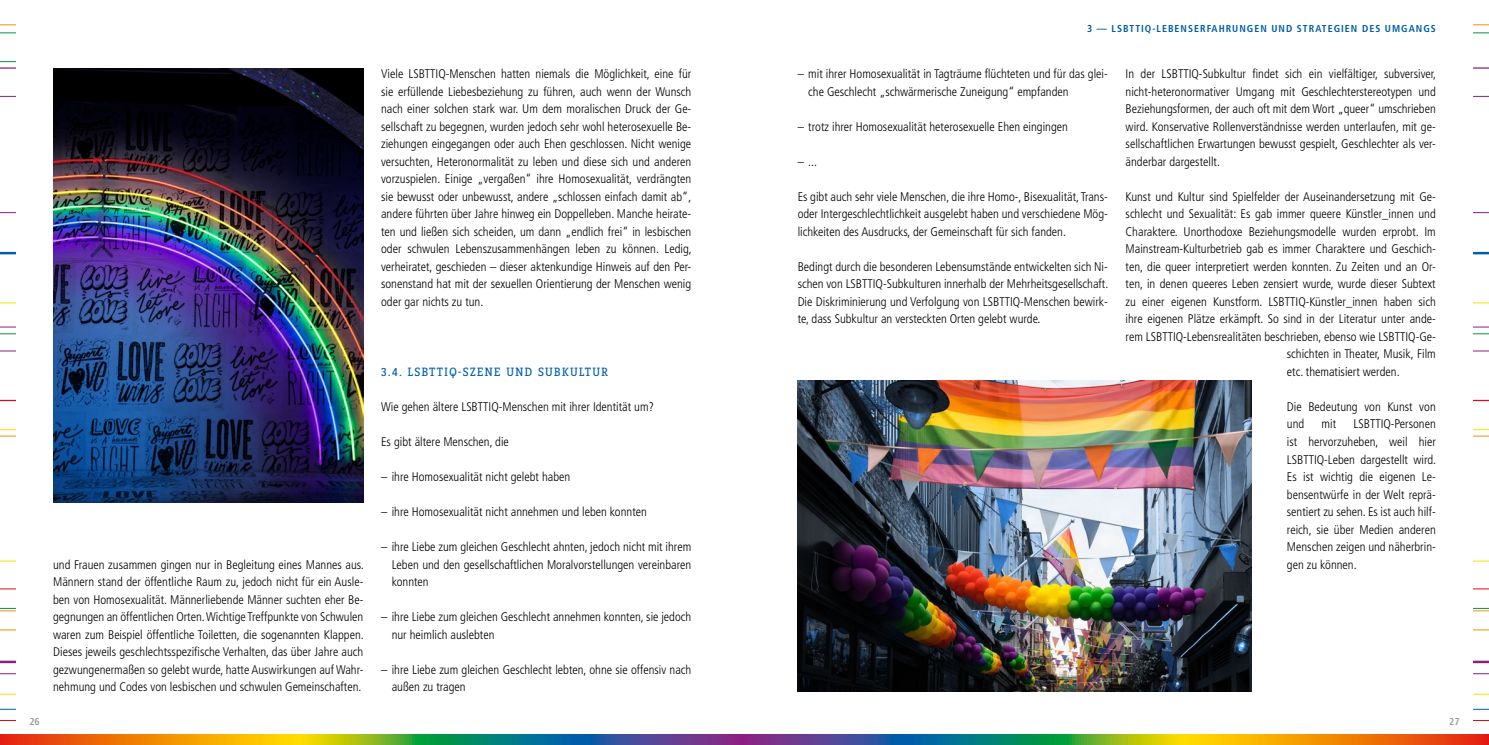
<style>
.page{position:relative;width:1489px;height:745px;background:#fff}
.page>*{position:absolute;margin:0;border:0;box-sizing:border-box;transform-origin:0 0}
.Copy{font:300 condensed 12.5px/17.5px "Frutiger LT Std";color:#000;text-align:justify}
.Copy_Aufzählung{font:300 condensed 12.5px/17.5px "Frutiger LT Std";color:#000}
.Überschrift_bunt{font:12.5px "Zine Slab Dis";letter-spacing:.1em;color:#005da9}
.Subhead{font:700 condensed 10px "Frutiger LT Std";letter-spacing:.1em;color:#005da9}
.t1{font:700 condensed 10px "Frutiger LT Std";color:#9d9d9c}
</style>
<div class="page">
<svg style="left:0;top:302px;width:16px;height:1px"></svg>
<svg style="left:1473px;top:302px;width:15px;height:1px"></svg>
<svg style="left:0;top:326px;width:16px;height:1px"></svg>
<svg style="left:1473px;top:326px;width:15px;height:1px"></svg>
<svg style="left:0;top:333px;width:16px;height:1px"></svg>
<svg style="left:1473px;top:333px;width:15px;height:1px"></svg>
<svg style="left:0;top:350px;width:16px;height:1px"></svg>
<svg style="left:1473px;top:350px;width:15px;height:1px"></svg>
<svg style="left:0;top:399px;width:16px;height:2px"></svg>
<svg style="left:1473px;top:399px;width:15px;height:2px"></svg>
<svg style="left:0;top:429px;width:16px;height:7px"></svg>
<svg style="left:1473px;top:429px;width:15px;height:7px"></svg>
<svg style="left:0;top:212px;width:16px;height:1px"></svg>
<svg style="left:1473px;top:212px;width:15px;height:1px"></svg>
<svg style="left:0;top:252px;width:16px;height:2px"></svg>
<svg style="left:1473px;top:252px;width:15px;height:2px"></svg>
<svg style="left:1473px;top:25px;width:15px;height:1px"></svg>
<svg style="left:0;top:25px;width:16px;height:1px"></svg>
<svg style="left:1473px;top:33px;width:15px;height:1px"></svg>
<svg style="left:0;top:33px;width:16px;height:1px"></svg>
<svg style="left:0;top:61px;width:16px;height:8px"></svg>
<svg style="left:1473px;top:67px;width:15px;height:2px"></svg>
<svg style="left:0;top:629px;width:16px;height:1px"></svg>
<svg style="left:1473px;top:629px;width:15px;height:1px"></svg>
<svg style="left:0;top:96px;width:16px;height:1px"></svg>
<svg style="left:1473px;top:96px;width:15px;height:1px"></svg>
<svg style="left:0;top:560px;width:16px;height:1px"></svg>
<svg style="left:1473px;top:560px;width:15px;height:1px"></svg>
<svg style="left:0;top:588px;width:16px;height:1px"></svg>
<svg style="left:1473px;top:588px;width:15px;height:1px"></svg>
<svg style="left:0;top:607px;width:16px;height:4px"></svg>
<svg style="left:1473px;top:607px;width:15px;height:4px"></svg>
<svg style="left:0;top:660px;width:16px;height:2px"></svg>
<svg style="left:1473px;top:660px;width:15px;height:2px"></svg>
<svg style="left:0;top:673px;width:16px;height:1px"></svg>
<svg style="left:1473px;top:673px;width:15px;height:1px"></svg>
<svg style="left:0;top:693px;width:16px;height:1px"></svg>
<svg style="left:1473px;top:693px;width:15px;height:1px"></svg>
<svg style="left:0;top:708px;width:16px;height:1px"></svg>
<svg style="left:1473px;top:708px;width:15px;height:1px"></svg>
<svg style="left:0;top:734px;width:744px;height:10px;background:#8d7e40"></svg>
<svg style="left:744px;top:734px;width:744px;height:10px;background:#8d7e3f"></svg>
<img style="left:53px;top:69px;width:310px;height:433px">
<img style="left:797px;top:380px;width:454px;height:311px">
<p class="Copy" style="left:381px;top:65px;width:312px">Viele LSBTTIQ-Menschen hatten niemals die Möglichkeit, eine für sie erfüllende Liebesbeziehung zu führen, auch wenn der Wunsch nach einer solchen stark war. Um dem moralischen Druck der Ge&shy;sellschaft zu begegnen, wurden jedoch sehr wohl heterosexuelle Be&shy;ziehungen eingegangen oder auch Ehen geschlossen. Nicht wenige versuchten, Heteronormalität zu leben und diese sich und anderen vorzuspielen. Einige „vergaßen“ ihre Homosexualität, verdrängten sie bewusst oder unbewusst, andere „schlossen einfach damit ab“‚ andere führten über Jahre hinweg ein Doppelleben. Manche heirate&shy;ten und ließen sich scheiden, um dann „endlich frei“ in lesbischen oder schwulen Lebenszusammenhängen leben zu können. Ledig, verheiratet, geschieden – dieser aktenkundige Hinweis auf den Per&shy;sonenstand hat mit der sexuellen Orientierung der Menschen wenig oder gar nichts zu tun.</p>
<p class="Copy" style="left:53px;top:555px;width:312px">und Frauen zusammen gingen nur in Begleitung eines Mannes aus.<br>Männern stand der öffentliche Raum zu, jedoch nicht für ein Ausle&shy;ben von Homosexualität. Männerliebende Männer suchten eher Be&shy;gegnungen an öffentlichen Orten. Wichtige Treffpunkte von Schwulen waren zum Beispiel öffentliche Toiletten, die sogenannten Klappen.<br>Dieses jeweils geschlechtsspezifische Verhalten, das über Jahre auch gezwungenermaßen so gelebt wurde, hatte Auswirkungen auf Wahr&shy;nehmung und Codes von lesbischen und schwulen Gemeinschaften.</p>
<p class="Überschrift_bunt" style="left:381px;top:365px;width:228px">3.4. LSBTTIQ-SZENE UND SUBKULTUR</p>
<p class="Copy" style="left:381px;top:398px;width:274px">Wie gehen ältere LSBTTIQ-Menschen mit ihrer Identität um?</p>
<p class="Copy" style="left:381px;top:433px;width:129px">Es gibt ältere Menschen, die</p>
<p class="Copy_Aufzählung" style="left:381px;top:468px;width:191px">– ihre Homosexualität nicht gelebt haben</p>
<p class="Copy_Aufzählung" style="left:381px;top:503px;width:267px">– ihre Homosexualität nicht annehmen und leben konnten</p>
<p class="Copy_Aufzählung" style="left:392px;top:538px;width:301px;text-align:justify;text-indent:-11px">– ihre Liebe zum gleichen Geschlecht ahnten, jedoch nicht mit ihrem Leben und den gesellschaftlichen Moralvorstellungen vereinbaren konnten</p>
<p class="Copy_Aufzählung" style="left:392px;top:608px;width:301px;text-indent:-11px">– ihre Liebe zum gleichen Geschlecht annehmen konnten, sie jedoch nur heimlich auslebten</p>
<p class="Copy_Aufzählung" style="left:392px;top:660px;width:301px;text-indent:-11px">– ihre Liebe zum gleichen Geschlecht lebten, ohne sie offensiv nach außen zu tragen</p>
<p class="Subhead" style="left:1087px;top:23px;width:350px">3 — LSBTTIQ-LEBENSERFAHRUNGEN UND STRATEGIEN DES UMGANGS</p>
<p class="Copy_Aufzählung" style="left:808px;top:65px;width:301px;text-indent:-11px">– mit ihrer Homosexualität in Tagträume flüchteten und für das glei&shy;che Geschlecht „schwärmerische Zuneigung“ empfanden</p>
<p class="Copy_Aufzählung" style="left:797px;top:118px;width:272px">– trotz ihrer Homosexualität heterosexuelle Ehen eingingen</p>
<p class="Copy_Aufzählung" style="left:797px;top:153px;width:21px">– ...</p>
<p class="Copy" style="left:797px;top:188px;width:312px">Es gibt auch sehr viele Menschen, die ihre Homo-, Bisexualität, Trans&shy;oder Intergeschlechtlichkeit ausgelebt haben und verschiedene Mög&shy;lichkeiten des Ausdrucks, der Gemeinschaft für sich fanden.</p>
<p class="Copy" style="left:797px;top:258px;width:312px">Bedingt durch die besonderen Lebensumstände entwickelten sich Ni&shy;schen von LSBTTIQ-Subkulturen innerhalb der Mehrheitsgesellschaft.<br>Die Diskriminierung und Verfolgung von LSBTTIQ-Menschen bewirk&shy;te, dass Subkultur an versteckten Orten gelebt wurde.</p>
<p class="Copy" style="left:1125px;top:65px;width:312px">In der LSBTTIQ-Subkultur findet sich ein vielfältiger, subversiver, nicht-heteronormativer Umgang mit Geschlechterstereotypen und Beziehungsformen, der auch oft mit dem Wort „queer“ umschrieben wird. Konservative Rollenverständnisse werden unterlaufen, mit ge&shy;sellschaftlichen Erwartungen bewusst gespielt, Geschlechter als ver&shy;änderbar dargestellt.</p>
<p class="Copy" style="left:1125px;top:188px;width:312px">Kunst und Kultur sind Spielfelder der Auseinandersetzung mit Ge-</p>
<p class="Copy" style="left:1125px;top:205px;width:312px">schlecht und Sexualität: Es gab immer queere Künstler_innen und</p>
<p class="Copy" style="left:1125px;top:223px;width:312px">Charaktere. Unorthodoxe Beziehungsmodelle wurden erprobt. Im</p>
<p class="Copy" style="left:1125px;top:240px;width:312px">Mainstream-Kulturbetrieb gab es immer Charaktere und Geschich-</p>
<p class="Copy" style="left:1125px;top:258px;width:312px">ten, die queer interpretiert werden konnten. Zu Zeiten und an Or-</p>
<p class="Copy" style="left:1125px;top:275px;width:312px">ten, in denen queeres Leben zensiert wurde, wurde dieser Subtext</p>
<p class="Copy" style="left:1125px;top:293px;width:312px">zu einer eigenen Kunstform. LSBTTIQ-Künstler_innen haben sich</p>
<p class="Copy" style="left:1125px;top:310px;width:312px">ihre eigenen Plätze erkämpft. So sind in der Literatur unter ande-</p>
<p class="Copy" style="left:1125px;top:328px;width:312px">rem LSBTTIQ-Lebensrealitäten beschrieben, ebenso wie LSBTTIQ-Ge-</p>
<p class="Copy" style="left:1286px;top:345px;width:150px">schichten in Theater, Musik, Film</p>
<p class="Copy" style="left:1286px;top:363px;width:114px">etc. thematisiert werden.</p>
<p class="Copy" style="left:1286px;top:398px;width:150px">Die Bedeutung von Kunst von und</p>
<p class="Copy" style="left:1321px;top:415px;width:16px">mit</p>
<p class="Copy" style="left:1286px;top:415px;width:151px;text-indent:67px">LSBTTIQ-Personen ist hervorzuheben, weil hier LSBTTIQ-Leben dargestellt wird.<br>Es ist wichtig die eigenen Le&shy;bensentwürfe in der Welt reprä&shy;sentiert zu sehen. Es ist auch hilf&shy;reich, sie über Medien anderen Menschen zeigen und näherbrin&shy;gen zu können.</p>
<p class="t1" style="left:29px;top:715px;width:12px">26</p>
<p class="t1" style="left:1448px;top:715px;width:12px">27</p>
</div>
